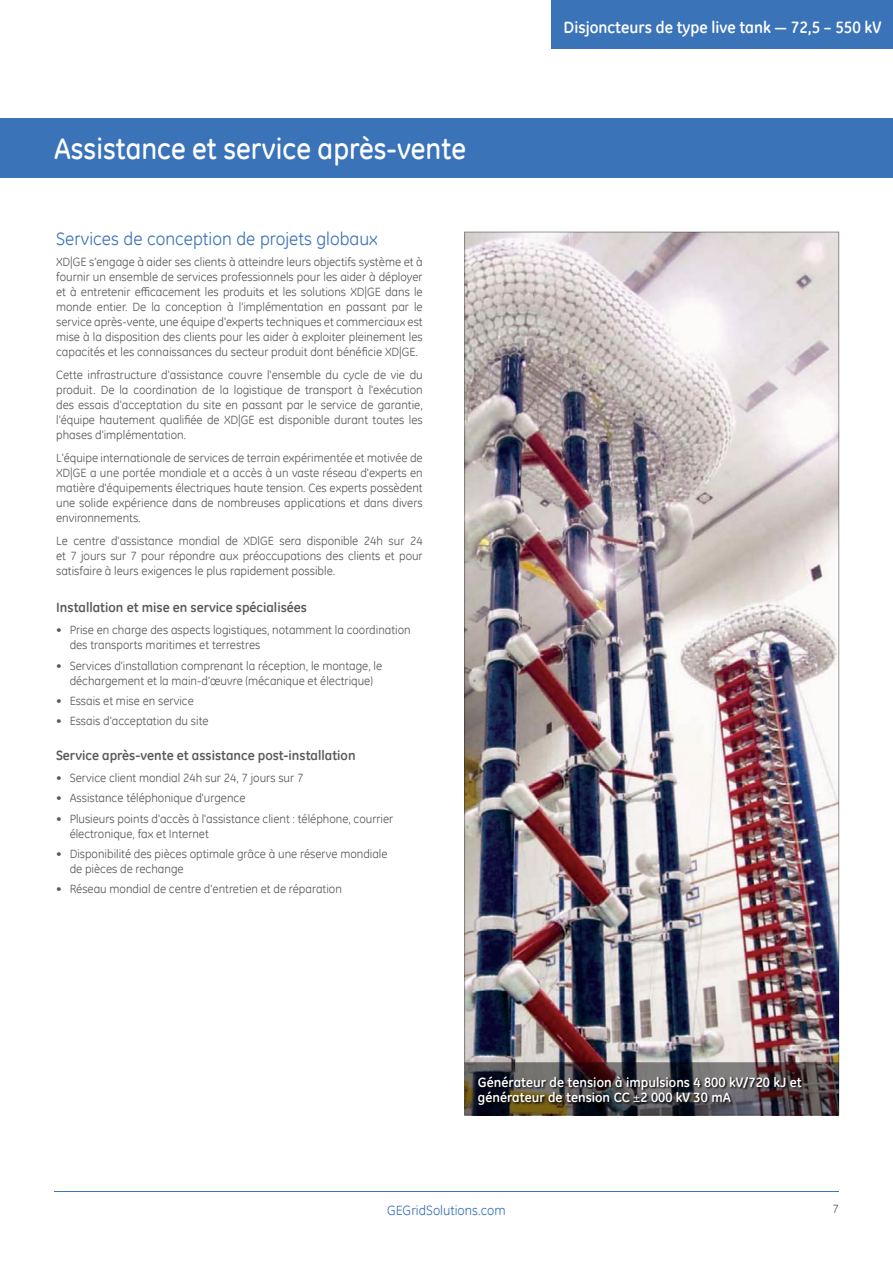
<style>
.page{position:relative;width:893px;height:1263px;background:#fff}
.page>*{position:absolute;margin:0;border:0;box-sizing:border-box;transform-origin:0 0}
.t1{font:500 30px "GE Inspira";color:#fff;scale:.95 1}
.t2{font:18px "GE Inspira";color:#3b73b9}
.t3{font:700 16.5px "GE Inspira";color:#fff}
.t4{font:700 13.5px "GE Inspira";color:#58595b}
.t5{font:700 13.5px/15px "GE Inspira";color:#fff}
.t6{font:13.5px "GE Inspira";color:#3b73b9}
.t7{font:12px/15px "GE Inspira";color:#58595b;text-align:justify}
.s1{font-weight:400}
</style>
<div class="page">
<hr style="left:54px;top:1191px;width:785px;height:1px;background:#3b73b9">
<div style="left:0;top:118px;width:893px;height:60px;background:#3b73b9"></div>
<img style="left:466px;top:234px;width:371px;height:828px">
<img style="left:464px;top:1062px;width:375px;height:53px">
<svg style="left:477px;top:1075px;width:328px;height:32px;background:#3e3a3a"></svg>
<div style="left:551px;top:0;width:342px;height:49px;background:#3b73b9"></div>
<h1 class="t1" style="left:54px;top:131px;width:435px">Assistance et service après-vente</h1>
<h2 class="t2" style="left:56px;top:227px;width:323px">Services de conception de projets globaux</h2>
<p class="t7" style="left:56px;top:254px;width:368px">XD|GE s'engage à aider ses clients à atteindre leurs objectifs système et à fournir un ensemble de services professionnels pour les aider à déployer et à entretenir efficacement les produits et les solutions XD|GE dans le monde entier. De la conception à l'implémentation en passant par le service après-vente, une équipe d'experts techniques et commerciaux est mise à la disposition des clients pour les aider à exploiter pleinement les capacités et les connaissances du secteur produit dont bénéficie XD|GE.</p>
<p class="t7" style="left:56px;top:367px;width:368px">Cette infrastructure d'assistance couvre l'ensemble du cycle de vie du produit. De la coordination de la logistique de transport à l'exécution des essais d'acceptation du site en passant par le service de garantie, l'équipe hautement qualifiée de XD|GE est disponible durant toutes les phases d'implémentation.</p>
<p class="t7" style="left:56px;top:450px;width:368px">L'équipe internationale de services de terrain expérimentée et motivée de XD|GE a une portée mondiale et a accès à un vaste réseau d'experts en matière d'équipements électriques haute tension. Ces experts possèdent une solide expérience dans de nombreuses applications et dans divers environnements.</p>
<p class="t7" style="left:56px;top:533px;width:368px">Le centre d'assistance mondial de XDlGE sera disponible 24h sur 24 et 7 jours sur 7 pour répondre aux préoccupations des clients et pour satisfaire à leurs exigences le plus rapidement possible.</p>
<p class="t4" style="left:56px;top:599px;width:252px">Installation et mise en service spécialisées</p>
<p class="t7" style="left:70px;top:622px;width:343px;text-indent:-14px">• Prise en charge des aspects logistiques, notamment la coordination des transports maritimes et terrestres</p>
<p class="t7" style="left:56px;top:658px;width:328px;text-align:center">• Services d'installation comprenant la réception, le montage, le déchargement et la main-d'œuvre (mécanique et électrique)</p>
<p class="t7" style="left:56px;top:693px;width:139px">• Essais et mise en service</p>
<p class="t7" style="left:56px;top:713px;width:154px">• Essais d'acceptation du site</p>
<p class="t4" style="left:56px;top:747px;width:301px">Service après-vente et assistance post-installation</p>
<p class="t7" style="left:56px;top:770px;width:249px">• Service client mondial 24h sur 24, 7 jours sur 7</p>
<p class="t7" style="left:56px;top:790px;width:191px">• Assistance téléphonique d'urgence</p>
<p class="t7" style="left:70px;top:811px;width:325px;text-indent:-14px">• Plusieurs points d'accès à l'assistance client : téléphone, courrier électronique, fax et Internet</p>
<p class="t7" style="left:70px;top:846px;width:319px;text-indent:-14px">• Disponibilité des pièces optimale grâce à une réserve mondiale de pièces de rechange</p>
<p class="t7" style="left:56px;top:881px;width:287px">• Réseau mondial de centre d'entretien et de réparation</p>
<h3 class="t3" style="left:564px;top:16px;width:319px">Disjoncteurs de type live tank — 72,5 – 550 kV</h3>
<p class="t5" style="left:478px;top:1074px;width:325px">Générateur de tension à impulsions 4 800 kV/720 kJ et générateur de tension CC <span class="s1">±</span>2 000 kV 30 mA</p>
<p class="t6" style="left:387px;top:1201px;width:120px">GEGridSolutions.com</p>
<p class="t7" style="left:833px;top:1201px;width:8px">7</p>
</div>
